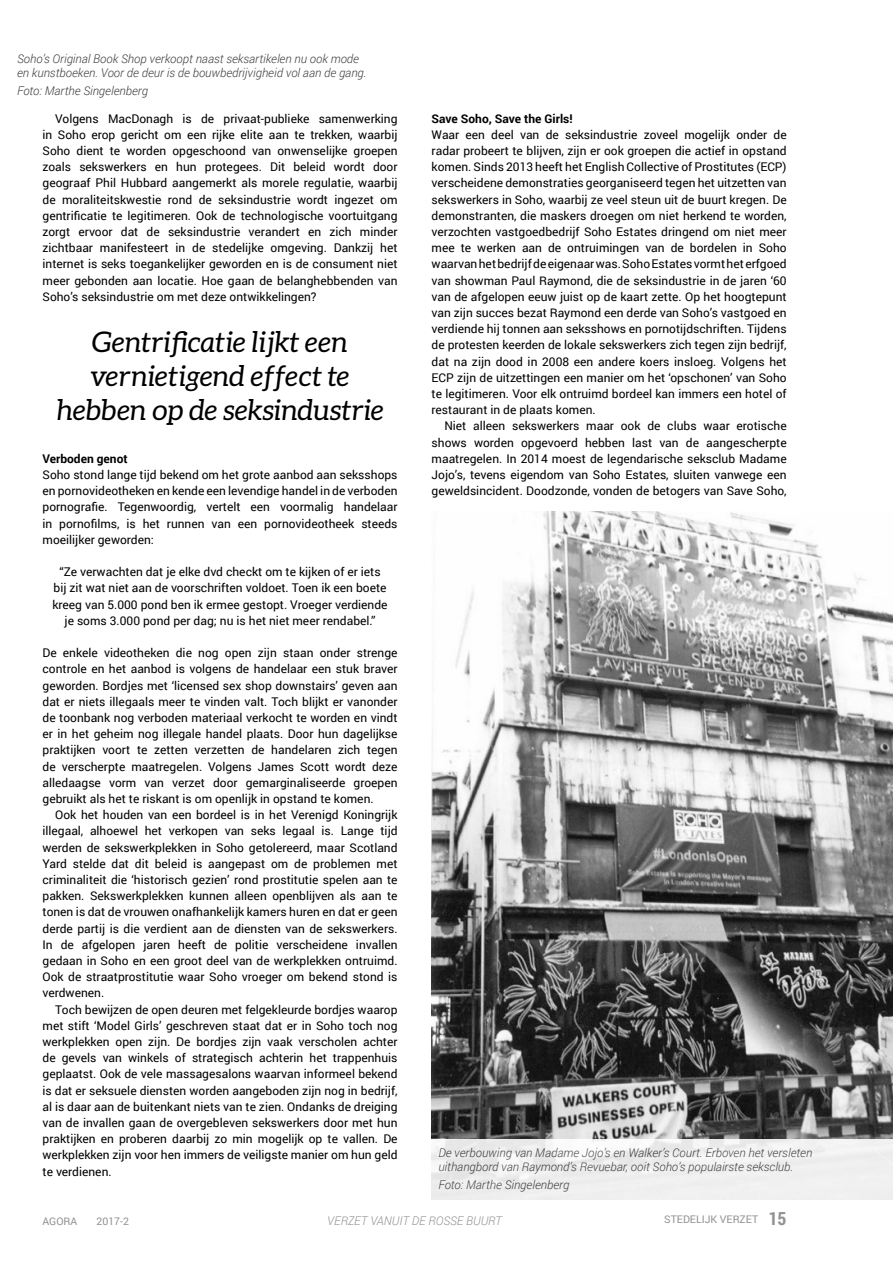
<style>
.page{position:relative;width:893px;height:1263px;background:#fff}
.page>*{position:absolute;margin:0;border:0;box-sizing:border-box;transform-origin:0 0}
.t1{font:italic 28.5px/34.2px "Aleo";color:#000;text-align:center}
.t2{font:12px/16.2px "Roboto";color:#000;text-align:justify}
.t3{font:italic 300 12px/14.4px "Roboto";color:#3c3c3b}
.t4{font:700 12px "Roboto";color:#000}
.t5{font:italic 300 12px "Roboto";color:#929292}
.t6{font:10.5px "Roboto";color:#929292}
.s1{font-family:"Roboto Condensed";font-weight:700;font-size:18px}
</style>
<div class="page">
<img style="left:432px;top:512px;width:461px;height:627px">
<div style="left:430px;top:1139px;width:463px;height:67px;background:linear-gradient(to bottom,#eee,#f2f2f2)"></div>
<p class="t3" style="left:17px;top:51px;width:351px">Soho’s Original Book Shop verkoopt naast seksartikelen nu ook mode en kunstboeken. Voor de deur is de bouwbedrijvigheid vol aan de gang.</p>
<p class="t3" style="left:17px;top:83px;width:132px">Foto: Marthe Singelenberg</p>
<p class="t2" style="left:43px;top:110px;width:357px;text-indent:13px">Volgens MacDonagh is de privaat-publieke samenwerking in Soho erop gericht om een rijke elite aan te trekken, waarbij Soho dient te worden opgeschoond van onwenselijke groepen zoals sekswerkers en hun protegees. Dit beleid wordt door geograaf Phil Hubbard aangemerkt als morele regulatie, waarbij de moraliteitskwestie rond de seksindustrie wordt ingezet om gentrificatie te legitimeren. Ook de technologische voortuitgang zorgt ervoor dat de seksindustrie verandert en zich minder zichtbaar manifesteert in de stedelijke omgeving. Dankzij het internet is seks toegankelijker geworden en is de consument niet meer gebonden aan locatie. Hoe gaan de belanghebbenden van Soho’s seksindustrie om met deze ontwikkelingen?</p>
<h1 class="t1" style="left:56px;top:324px;width:329px">Gentrificatie lijkt een vernietigend effect te hebben op de seksindustrie</h1>
<p class="t4" style="left:43px;top:450px;width:87px">Verboden genot</p>
<p class="t2" style="left:43px;top:466px;width:357px">Soho stond lange tijd bekend om het grote aanbod aan seksshops en pornovideotheken en kende een levendige handel in de verboden pornografie. Tegenwoordig, vertelt een voormalig handelaar in pornofilms, is het runnen van een pornovideotheek steeds moeilijker geworden:</p>
<p class="t2" style="left:52px;top:563px;width:337px;text-align:center">“Ze verwachten dat je elke dvd checkt om te kijken of er iets bij zit wat niet aan de voorschriften voldoet. Toen ik een boete kreeg van 5.000 pond ben ik ermee gestopt. Vroeger verdiende je soms 3.000 pond per dag; nu is het niet meer rendabel.”</p>
<p class="t2" style="left:43px;top:644px;width:357px">De enkele videotheken die nog open zijn staan onder strenge controle en het aanbod is volgens de handelaar een stuk braver geworden. Bordjes met ‘licensed sex shop downstairs’ geven aan dat er niets illegaals meer te vinden valt. Toch blijkt er vanonder de toonbank nog verboden materiaal verkocht te worden en vindt er in het geheim nog illegale handel plaats. Door hun dagelijkse praktijken voort te zetten verzetten de handelaren zich tegen de verscherpte maatregelen. Volgens James Scott wordt deze alledaagse vorm van verzet door gemarginaliseerde groepen gebruikt als het te riskant is om openlijk in opstand te komen.</p>
<p class="t2" style="left:43px;top:806px;width:357px;text-indent:13px">Ook het houden van een bordeel is in het Verenigd Koningrijk illegaal, alhoewel het verkopen van seks legaal is. Lange tijd werden de sekswerkplekken in Soho getolereerd, maar Scotland Yard stelde dat dit beleid is aangepast om de problemen met criminaliteit die ‘historisch gezien’ rond prostitutie spelen aan te pakken. Sekswerkplekken kunnen alleen openblijven als aan te tonen is dat de vrouwen onafhankelijk kamers huren en dat er geen derde partij is die verdient aan de diensten van de sekswerkers.<br>In de afgelopen jaren heeft de politie verscheidene invallen gedaan in Soho en een groot deel van de werkplekken ontruimd.<br>Ook de straatprostitutie waar Soho vroeger om bekend stond is verdwenen.</p>
<p class="t2" style="left:43px;top:1001px;width:357px;text-indent:13px">Toch bewijzen de open deuren met felgekleurde bordjes waarop met stift ‘Model Girls’ geschreven staat dat er in Soho toch nog werkplekken open zijn. De bordjes zijn vaak verscholen achter de gevels van winkels of strategisch achterin het trappenhuis geplaatst. Ook de vele massagesalons waarvan informeel bekend is dat er seksuele diensten worden aangeboden zijn nog in bedrijf, al is daar aan de buitenkant niets van te zien. Ondanks de dreiging van de invallen gaan de overgebleven sekswerkers door met hun praktijken en proberen daarbij zo min mogelijk op te vallen. De werkplekken zijn voor hen immers de veiligste manier om hun geld te verdienen.</p>
<p class="t4" style="left:432px;top:110px;width:143px">Save Soho, Save the Girls!</p>
<p class="t2" style="left:432px;top:126px;width:357px">Waar een deel van de seksindustrie zoveel mogelijk onder de radar probeert te blijven, zijn er ook groepen die actief in opstand komen. Sinds 2013 heeft het English Collective of Prostitutes (ECP) verscheidene demonstraties georganiseerd tegen het uitzetten van sekswerkers in Soho, waarbij ze veel steun uit de buurt kregen. De demonstranten, die maskers droegen om niet herkend te worden, verzochten vastgoedbedrijf Soho Estates dringend om niet meer mee te werken aan de ontruimingen van de bordelen in Soho waarvan het bedrijf de eigenaar was. Soho Estates vormt het erfgoed van showman Paul Raymond, die de seksindustrie in de jaren ‘60 van de afgelopen eeuw juist op de kaart zette. Op het hoogtepunt van zijn succes bezat Raymond een derde van Soho’s vastgoed en verdiende hij tonnen aan seksshows en pornotijdschriften. Tijdens de protesten keerden de lokale sekswerkers zich tegen zijn bedrijf, dat na zijn dood in 2008 een andere koers insloeg. Volgens het ECP zijn de uitzettingen een manier om het ‘opschonen’ van Soho te legitimeren. Voor elk ontruimd bordeel kan immers een hotel of restaurant in de plaats komen.</p>
<p class="t2" style="left:432px;top:417px;width:357px;text-indent:13px">Niet alleen sekswerkers maar ook de clubs waar erotische shows worden opgevoerd hebben last van de aangescherpte maatregelen. In 2014 moest de legendarische seksclub Madame Jojo’s, tevens eigendom van Soho Estates, sluiten vanwege een geweldsincident. Doodzonde, vonden de betogers van Save Soho,</p>
<p class="t3" style="left:438px;top:1145px;width:375px">De verbouwing van Madame Jojo’s en Walker’s Court. Erboven het versleten uithangbord van Raymond’s Revuebar, ooit Soho’s populairste seksclub.</p>
<p class="t3" style="left:438px;top:1177px;width:132px">Foto: Marthe Singelenberg</p>
<p class="t6" style="left:43px;top:1214px;width:36px">AGORA</p>
<p class="t6" style="left:97px;top:1214px;width:34px">2017-2</p>
<p class="t5" style="left:327px;top:1212px;width:176px">VERZET VANUIT DE ROSSE BUURT</p>
<p class="t6" style="left:664px;top:1212px;width:124px">STEDELIJK VERZET <span class="s1">15</span></p>
</div>
